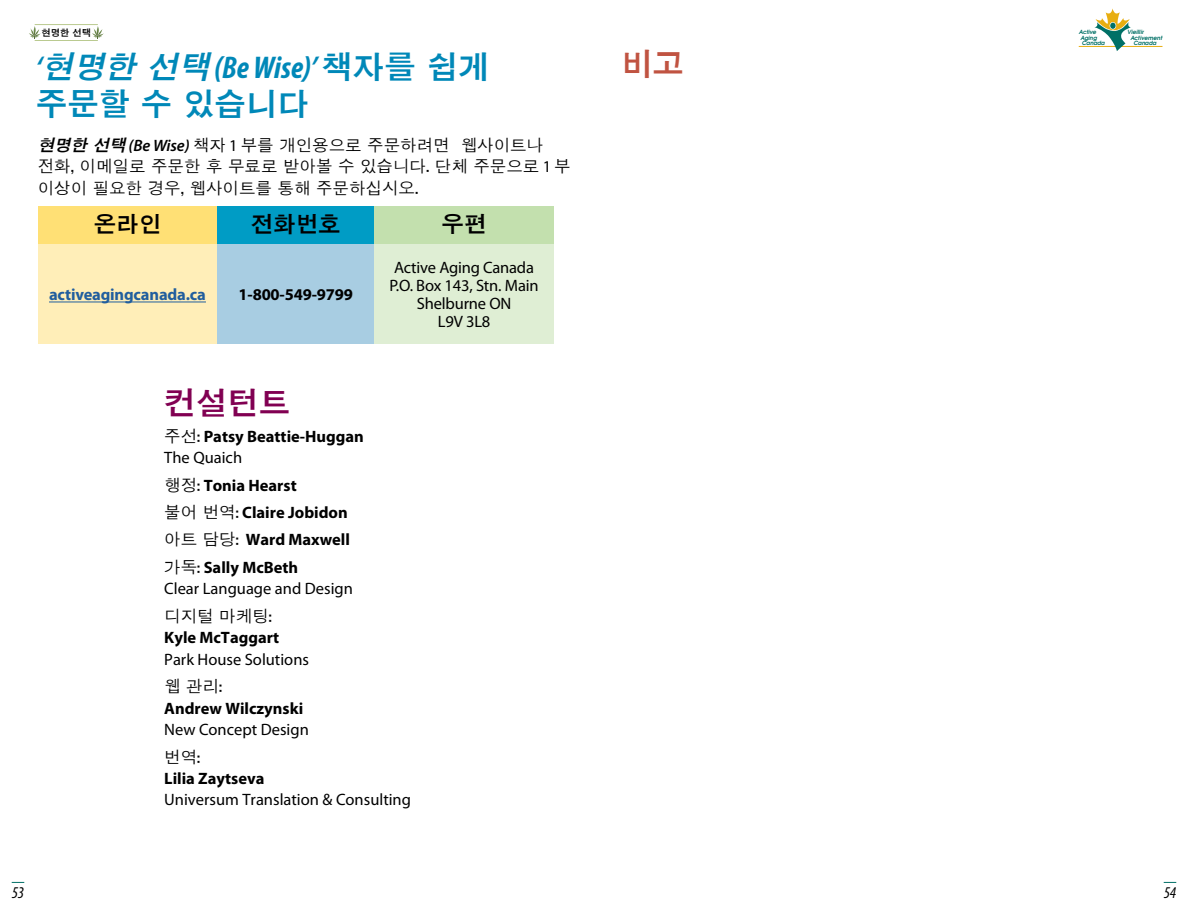
<style>
.page{position:relative;width:1188px;height:918px;background:#fff}
.page>*{position:absolute;margin:0;border:0;box-sizing:border-box;transform-origin:0 0}
.t1{font:italic 700 condensed 31.5px "Myriad Pro";color:#0088b8}
.t2{font:31.5px "DFK Gothic Std W7";color:#0088b8}
.t3{font:31.5px "DFK Gothic Std W7";color:#810052}
.t4{font:31.5px "DFK Gothic Std W7";color:#c05341}
.t5{font:22.5px "DFK Gothic Std W7";color:#000}
.t6{font:700 16.5px/27.5px "Myriad Pro";color:#000}
.t7{font:16.5px/18px "Myriad Pro";color:#000;text-align:center}
.t8{font:16.5px/21.5px "DFK Gothic Std W5";color:#000}
.t9{font:700 16.5px "Myriad Pro";letter-spacing:-.01em;color:#215e9e}
.t10{font:italic condensed 16.5px "Myriad Pro";color:#000}
.t11{font:9.3px "DFK Gothic Std W7";color:#000}
.t12{font:italic 600 5.7px/5.7px "Avant Garde";color:#007066}
.s1{font-family:"DFK Gothic Std W7";font-weight:400;font-stretch:normal}
.s2{font-family:"DFK Gothic Std W7";font-weight:400;font-style:normal;font-stretch:normal}
.s3{font-family:"DFK Gothic Std W7";font-style:italic}
.s4{font-family:"Myriad Pro";font-weight:600;font-style:italic}
.s5{font-family:"Myriad Pro"}
.s6{font-family:"DFK Gothic Std W5";font-weight:400}
.s7{font-weight:400}
</style>
<div class="page">
<svg style="left:12px;top:882px;width:12px;height:1px"></svg>
<svg style="left:1164px;top:882px;width:12px;height:1px"></svg>
<hr style="left:1079px;top:46px;width:83px;height:1px;background:#e8ae10">
<svg style="left:1094px;top:8px;width:37px;height:43px"></svg>
<svg style="left:29px;top:26px;width:12px;height:13px"></svg>
<svg style="left:92px;top:26px;width:12px;height:13px"></svg>
<hr style="left:35px;top:40px;width:63px;height:1px;background:#baca90">
<hr style="left:35px;top:24px;width:63px;height:1px;background:#baca90">
<div style="left:38px;top:206px;width:179px;height:38px;background:#ffe075"></div>
<div style="left:217px;top:206px;width:157px;height:38px;background:#009cc5"></div>
<div style="left:374px;top:206px;width:180px;height:38px;background:#c3e0ae"></div>
<div style="left:38px;top:244px;width:179px;height:100px;background:#ffeeb8"></div>
<div style="left:217px;top:244px;width:157px;height:100px;background:#a8cde2"></div>
<div style="left:374px;top:244px;width:180px;height:100px;background:#dfeed4"></div>
<hr style="left:49px;top:302px;width:157px;height:1px;background:#215e9e">
<p class="t11" style="left:42px;top:27px;width:51px">현명한 선택</p>
<h1 class="t1" style="left:36px;top:48px;width:455px">‘<span class="s1">현명한 선택</span> (Be Wise)’ <span class="s2">책자를 쉽게</span></h1>
<h1 class="t4" style="left:621px;top:47px;width:64px">비고</h1>
<h1 class="t2" style="left:36px;top:87px;width:274px">주문할 수 있습니다</h1>
<p class="t8" style="left:38px;top:134px;width:535px"><span class="s3">현명한 선택</span> <span class="s4">(Be Wise)</span> 책자 <span class="s5">1</span> 부를 개인용으로 주문하려면 웹사이트나 전화, 이메일로 주문한 후 무료로 받아볼 수 있습니다. 단체 주문으로 <span class="s5">1</span> 부 이상이 필요한 경우, 웹사이트를 통해 주문하십시오.</p>
<h2 class="t5" style="left:94px;top:212px;width:69px">온라인</h2>
<h2 class="t5" style="left:251px;top:212px;width:91px">전화번호</h2>
<h2 class="t5" style="left:442px;top:212px;width:46px">우편</h2>
<p class="t9" style="left:49px;top:284px;width:158px">activeagingcanada.ca</p>
<p class="t6" style="left:239px;top:281px;width:116px">1-800-549-9799</p>
<p class="t7" style="left:389px;top:259px;width:151px">Active Aging Canada<br>P.O. Box 143, Stn. Main<br>Shelburne ON<br>L9V 3L8</p>
<h1 class="t3" style="left:164px;top:386px;width:127px">컨설턴트</h1>
<p class="t6" style="left:164px;top:425px;width:201px;line-height:21.5px"><span class="s6">주선:</span> Patsy Beattie-Huggan<br><span class="s7">The Quaich</span></p>
<p class="t6" style="left:164px;top:471px;width:187px"><span class="s6">행정:</span> Tonia Hearst<br><span class="s6">불어 번역:</span> Claire Jobidon <span class="s6">아트 담당:</span> Ward Maxwell <span class="s6">가독:</span> Sally McBeth</p>
<p class="t7" style="left:164px;top:580px;width:190px">Clear Language and Design</p>
<p class="t8" style="left:164px;top:605px;width:109px">디지털 마케팅:</p>
<p class="t6" style="left:164px;top:623px;width:116px">Kyle McTaggart</p>
<p class="t7" style="left:164px;top:650px;width:146px">Park House Solutions</p>
<p class="t8" style="left:164px;top:675px;width:59px">웹 관리:</p>
<p class="t6" style="left:164px;top:694px;width:140px">Andrew Wilczynski</p>
<p class="t7" style="left:164px;top:720px;width:146px">New Concept Design</p>
<p class="t8" style="left:164px;top:746px;width:37px">번역:</p>
<p class="t6" style="left:164px;top:764px;width:102px">Lilia Zaytseva</p>
<p class="t7" style="left:164px;top:791px;width:248px">Universum Translation &amp; Consulting</p>
<p class="t12" style="left:1079px;top:29px;width:27px">Active<br>Aging<br>Canada</p>
<p class="t12" style="left:1127px;top:29px;width:18px">Vieillir</p>
<p class="t12" style="left:1130px;top:35px;width:33px">Activement</p>
<p class="t12" style="left:1134px;top:40px;width:24px">Canada</p>
<p class="t10" style="left:12px;top:883px;width:14px">53</p>
<p class="t10" style="left:1164px;top:883px;width:14px">54</p>
</div>
